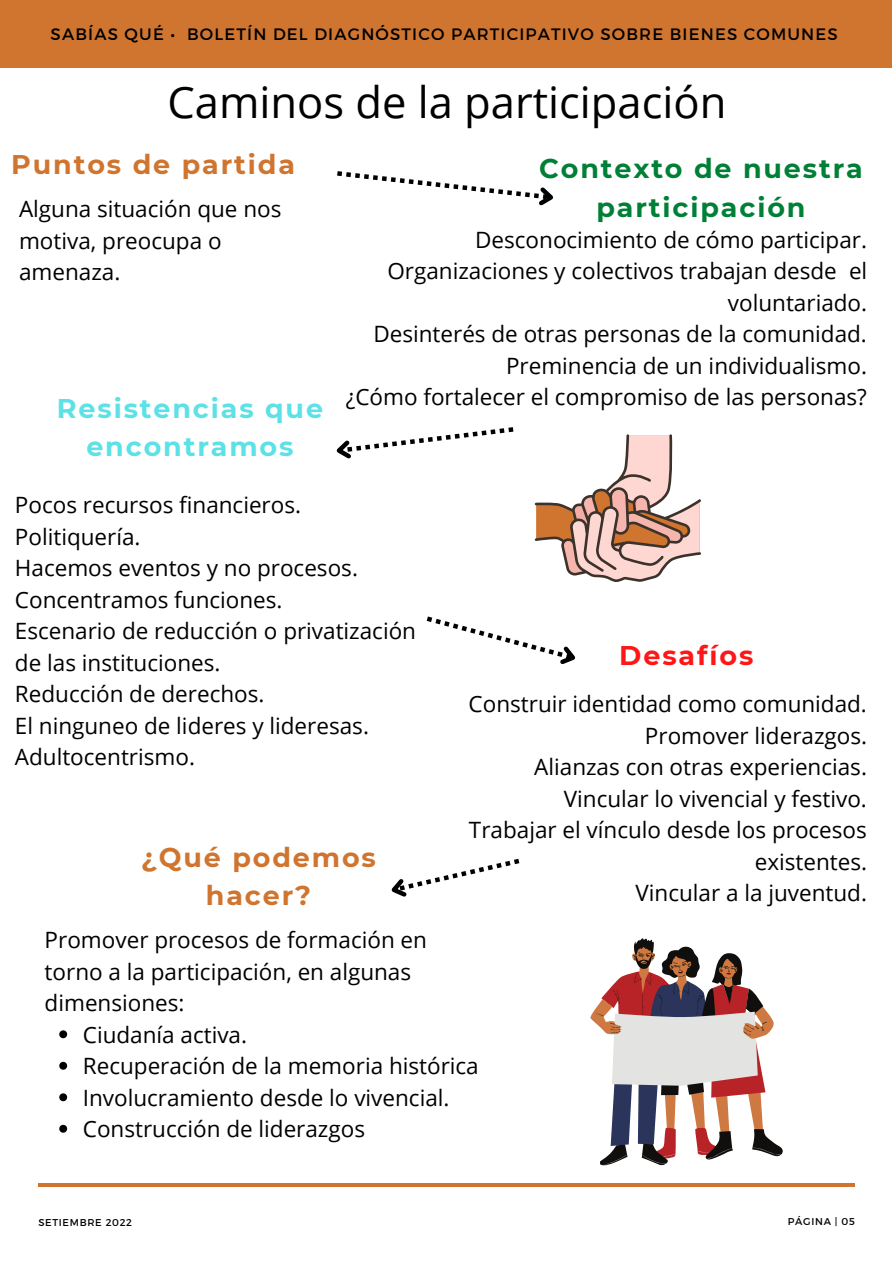
<style>
.page{position:relative;width:893px;height:1264px;background:#fff}
.page>*{position:absolute;margin:0;border:0;box-sizing:border-box;transform-origin:0 0}
.t1{font:43.5px "Open Sans";color:#000}
.t2{font:700 27px/38.2px "Montserrat";letter-spacing:.07em;color:#d0752f;text-align:center}
.t3{font:700 27px/38.2px "Montserrat";letter-spacing:.07em;color:#008037;text-align:center}
.t4{font:700 27px/38.2px "Montserrat";letter-spacing:.07em;color:#5ce1e6;text-align:center}
.t5{font:700 27px "Montserrat";letter-spacing:.07em;color:#ff1616}
.t6{font:22.5px/31.5px "Open Sans";color:#000}
.t7{font:16.5px "Montserrat";letter-spacing:.07em;color:#000}
.t8{font:9.9px "Montserrat";letter-spacing:.07em;color:#000}
</style>
<div class="page">
<div style="left:0;top:0;width:891px;height:67px;background:#d0752f"></div>
<hr style="left:38px;top:1183px;width:816px;height:3px;background:#d0752f">
<svg style="left:337px;top:171px;width:217px;height:35px"></svg>
<svg style="left:336px;top:427px;width:177px;height:32px"></svg>
<svg style="left:426px;top:616px;width:150px;height:48px"></svg>
<svg style="left:391px;top:858px;width:128px;height:39px"></svg>
<svg style="left:590px;top:938px;width:192px;height:227px"></svg>
<svg style="left:534px;top:434px;width:167px;height:148px"></svg>
<svg style="left:59px;top:1030px;width:8px;height:8px"></svg>
<svg style="left:59px;top:1061px;width:8px;height:8px"></svg>
<svg style="left:59px;top:1093px;width:8px;height:8px"></svg>
<svg style="left:59px;top:1124px;width:8px;height:8px"></svg>
<p class="t7" style="left:51px;top:24px;width:788px">SABÍAS QUÉ • BOLETÍN DEL DIAGNÓSTICO PARTICIPATIVO SOBRE BIENES COMUNES</p>
<h1 class="t1" style="left:167px;top:71px;width:560px">Caminos de la participación</h1>
<p class="t2" style="left:11px;top:145px;width:285px">Puntos de partida</p>
<p class="t3" style="left:539px;top:149px;width:325px">Contexto de nuestra participación</p>
<p class="t6" style="left:19px;top:193px;width:264px">Alguna situación que nos motiva, preocupa o amenaza.</p>
<p class="t6" style="left:345px;top:223px;width:523px;text-align:right">Desconocimiento de cómo participar.<br>Organizaciones y colectivos trabajan desde el voluntariado.<br>Desinterés de otras personas de la comunidad.<br>Preminencia de un individualismo.<br>¿Cómo fortalecer el compromiso de las personas?</p>
<p class="t4" style="left:57px;top:389px;width:268px">Resistencias que encontramos</p>
<p class="t6" style="left:15px;top:488px;width:402px">Pocos recursos financieros.<br>Politiquería.<br>Hacemos eventos y no procesos.<br>Concentramos funciones.<br>Escenario de reducción o privatización de las instituciones.<br>Reducción de derechos.<br>El ninguneo de lideres y lideresas.<br>Adultocentrismo.</p>
<p class="t5" style="left:619px;top:639px;width:135px">Desafíos</p>
<p class="t6" style="left:468px;top:688px;width:400px;text-align:right">Construir identidad como comunidad.<br>Promover liderazgos.<br>Alianzas con otras experiencias.<br>Vincular lo vivencial y festivo.<br>Trabajar el vínculo desde los procesos existentes.<br>Vincular a la juventud.</p>
<p class="t2" style="left:141px;top:837px;width:236px">¿Qué podemos hacer?</p>
<p class="t6" style="left:45px;top:923px;width:384px">Promover procesos de formación en torno a la participación, en algunas dimensiones:</p>
<p class="t6" style="left:83px;top:1018px;width:397px">Ciudanía activa.<br>Recuperación de la memoria histórica<br>Involucramiento desde lo vivencial.<br>Construcción de liderazgos</p>
<p class="t8" style="left:38px;top:1215px;width:95px">SETIEMBRE 2022</p>
<p class="t8" style="left:787px;top:1214px;width:68px">PÁGINA | 05</p>
</div>
